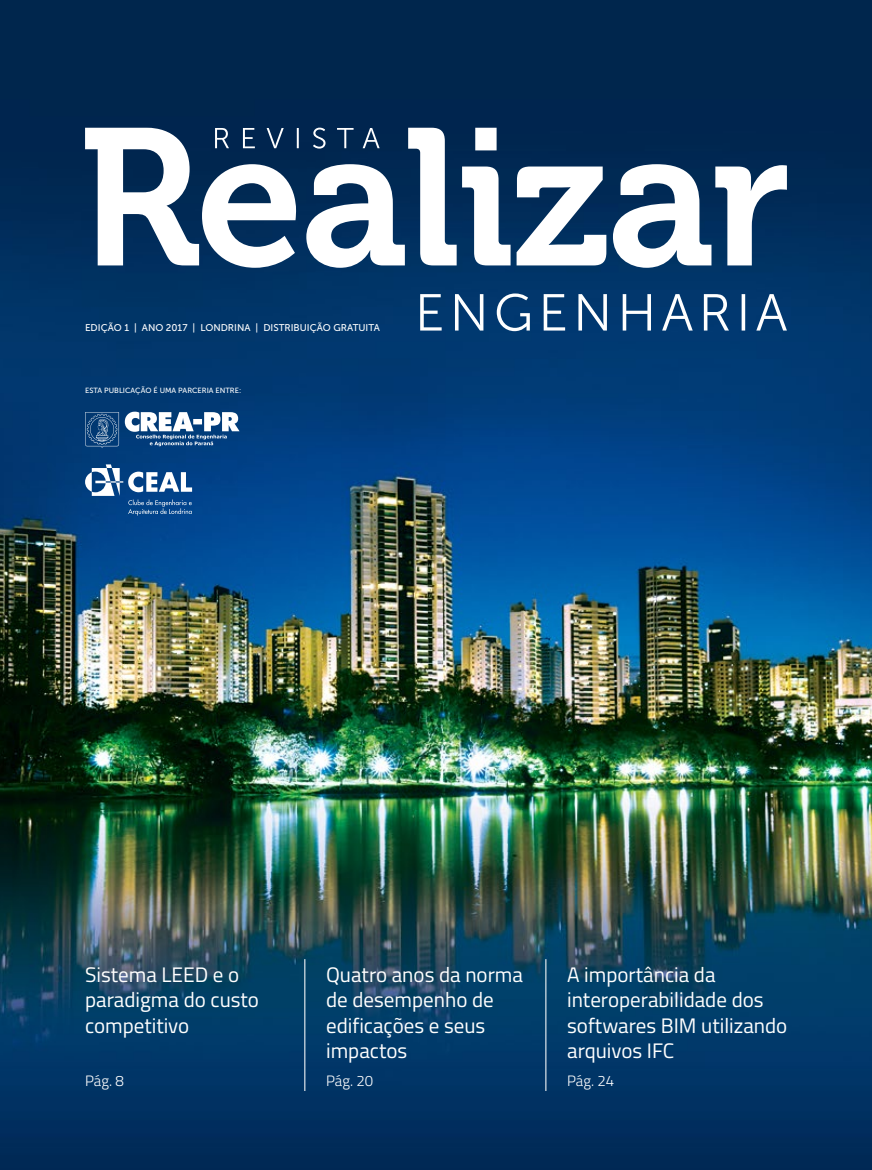
<style>
.page{position:relative;width:872px;height:1170px;background:#fff}
.page>*{position:absolute;margin:0;border:0;box-sizing:border-box;transform-origin:0 0}
.t1{font:21px/25.2px "Titillium Web";color:#fff}
.t2{font:300 15px "Titillium Web";color:#fff}
.t3{font:9.75px "Museo Sans 500";color:#fff}
.t4{font:7.5px "Museo Sans 500";color:#fff}
</style>
<div class="page">
<img style="left:0;top:0;width:872px;height:1169px">
<svg style="left:85px;top:128px;width:702px;height:203px"></svg>
<svg style="left:85px;top:464px;width:107px;height:51px"></svg>
<svg style="left:85px;top:411px;width:154px;height:37px"></svg>
<hr style="left:304px;top:959px;width:1px;height:131px;background:#fff">
<hr style="left:545px;top:959px;width:1px;height:131px;background:#fff">
<p class="t3" style="left:85px;top:322px;width:296px">EDIÇÃO 1 | ANO 2017 | LONDRINA | DISTRIBUIÇÃO GRATUITA</p>
<p class="t4" style="left:85px;top:386px;width:158px">ESTA PUBLICAÇÃO É UMA PARCERIA ENTRE:</p>
<p class="t1" style="left:85px;top:961px;width:175px">Sistema LEED e o paradigma do custo competitivo</p>
<p class="t1" style="left:567px;top:961px;width:222px">A importância da interoperabilidade dos softwares BIM utilizando arquivos IFC</p>
<p class="t1" style="left:326px;top:961px;width:198px">Quatro anos da norma de desempenho de edificações e seus impactos</p>
<p class="t2" style="left:85px;top:1069px;width:40px">Pág. 8</p>
<p class="t2" style="left:326px;top:1069px;width:49px">Pág. 20</p>
<p class="t2" style="left:567px;top:1069px;width:49px">Pág. 24</p>
</div>
